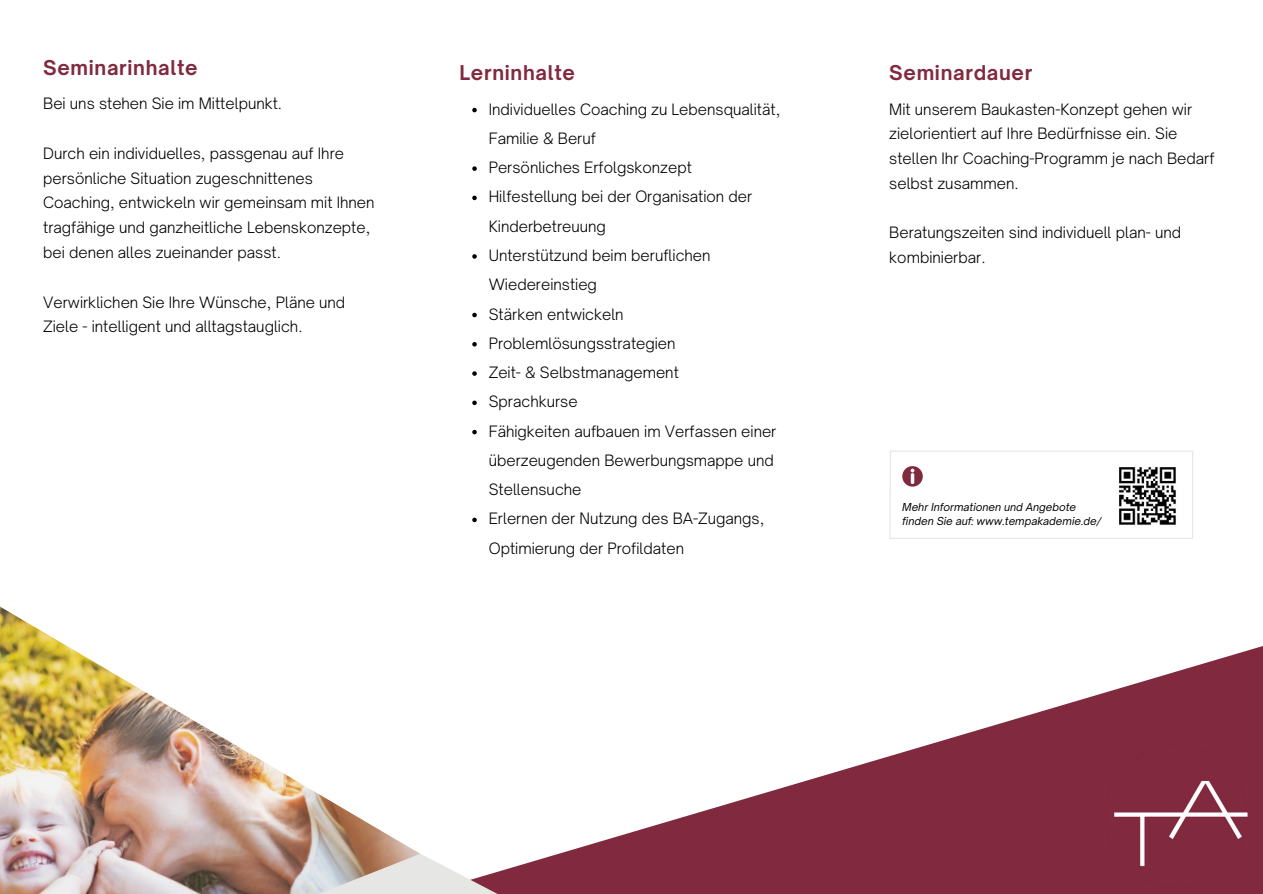
<style>
.page{position:relative;width:1263px;height:894px;background:#fff}
.page>*{position:absolute;margin:0;border:0;box-sizing:border-box;transform-origin:0 0}
.t1{font:700 19.5px "Open Sauce One";letter-spacing:.035em;color:#81293f}
.t2{font:300 15px/24.8px "Open Sauce One";color:#000}
.t3{font:italic 10.5px "Open Sauce One";color:#000}
</style>
<div class="page">
<svg style="left:639px;top:646px;width:624px;height:247px;fill:#81293f"></svg>
<svg style="left:420px;top:830px;width:219px;height:63px"></svg>
<div style="left:1092px;top:739px;width:171px;height:154px;background:#81293f"></div>
<svg style="left:902px;top:466px;width:20px;height:20px"></svg>
<img style="left:1119px;top:467px;width:57px;height:58px">
<hr style="left:890px;top:450px;width:303px;height:1px;background:#e6e6e4">
<hr style="left:1192px;top:451px;width:1px;height:87px;background:#e6e6e4">
<hr style="left:889px;top:537px;width:304px;height:1px;background:#e6e6e4">
<svg style="left:889px;top:450px;width:2px;height:89px"></svg>
<img style="left:0;top:606px;width:420px;height:287px">
<svg style="left:472px;top:108px;width:5px;height:4px"></svg>
<svg style="left:472px;top:166px;width:5px;height:5px"></svg>
<svg style="left:472px;top:195px;width:5px;height:5px"></svg>
<svg style="left:472px;top:254px;width:5px;height:4px"></svg>
<svg style="left:472px;top:312px;width:5px;height:5px"></svg>
<svg style="left:472px;top:342px;width:5px;height:4px"></svg>
<svg style="left:472px;top:371px;width:5px;height:4px"></svg>
<svg style="left:472px;top:400px;width:5px;height:5px"></svg>
<svg style="left:472px;top:429px;width:5px;height:5px"></svg>
<svg style="left:472px;top:517px;width:5px;height:5px"></svg>
<h1 class="t1" style="left:43px;top:55px;width:156px">Seminarinhalte</h1>
<h1 class="t2" style="left:43px;top:91px;width:240px">Bei uns stehen Sie im Mittelpunkt.</h1>
<p class="t2" style="left:43px;top:141px;width:333px">Durch ein individuelles, passgenau auf Ihre persönliche Situation zugeschnittenes Coaching, entwickeln wir gemeinsam mit Ihnen tragfähige und ganzheitliche Lebenskonzepte, bei denen alles zueinander passt.</p>
<p class="t2" style="left:43px;top:289px;width:304px">Verwirklichen Sie Ihre Wünsche, Pläne und<br>Ziele - intelligent und alltagstauglich.</p>
<p class="t1" style="left:460px;top:60px;width:117px">Lerninhalte</p>
<p class="t2" style="left:489px;top:94px;width:293px;line-height:29.2px">Individuelles Coaching zu Lebensqualität,<br>Familie &amp; Beruf</p>
<p class="t2" style="left:489px;top:155px;width:205px">Persönliches Erfolgskonzept</p>
<p class="t2" style="left:489px;top:182px;width:265px;line-height:29.2px">Hilfestellung bei der Organisation der<br>Kinderbetreuung</p>
<p class="t2" style="left:489px;top:240px;width:223px;line-height:29.2px">Unterstützund beim beruflichen<br>Wiedereinstieg</p>
<p class="t2" style="left:489px;top:301px;width:136px">Stärken entwickeln</p>
<p class="t2" style="left:489px;top:330px;width:188px">Problemlösungsstrategien</p>
<p class="t2" style="left:489px;top:360px;width:192px">Zeit- &amp; Selbstmanagement</p>
<h2 class="t2" style="left:489px;top:389px;width:90px">Sprachkurse</h2>
<h2 class="t2" style="left:489px;top:416px;width:289px;line-height:29.2px">Fähigkeiten aufbauen im Verfassen einer überzeugenden Bewerbungsmappe und<br>Stellensuche</h2>
<p class="t2" style="left:489px;top:504px;width:277px;line-height:29.2px">Erlernen der Nutzung des BA-Zugangs,<br>Optimierung der Profildaten</p>
<p class="t1" style="left:889px;top:60px;width:145px">Seminardauer</p>
<p class="t2" style="left:889px;top:96px;width:327px">Mit unserem Baukasten-Konzept gehen wir zielorientiert auf Ihre Bedürfnisse ein. Sie stellen Ihr Coaching-Programm je nach Bedarf selbst zusammen.</p>
<p class="t2" style="left:889px;top:220px;width:293px">Beratungszeiten sind individuell plan- und kombinierbar.</p>
<h2 class="t3" style="left:902px;top:500px;width:175px">Mehr Informationen und Angebote</h2>
<h2 class="t3" style="left:902px;top:514px;width:201px">finden Sie auf: www.tempakademie.de/</h2>
</div>
